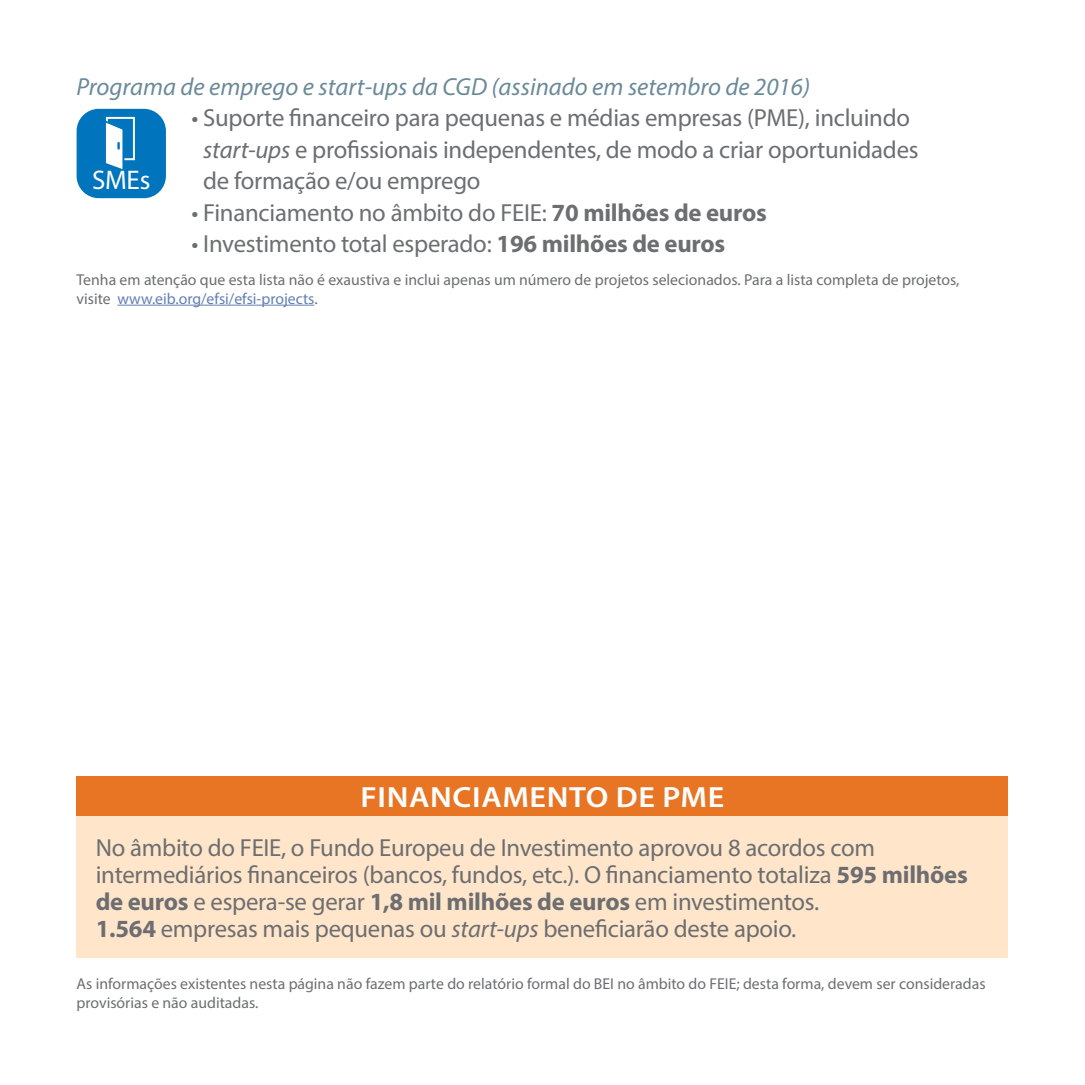
<style>
.page{position:relative;width:1085px;height:1085px;background:#fff}
.page>*{position:absolute;margin:0;border:0;box-sizing:border-box;transform-origin:0 0}
.t1{font:600 29.25px "Myriad Pro";letter-spacing:.02em;color:#fff;scale:1.1 1}
.t2{font:27px "Myriad Pro";color:#fff}
.t3{font:24.75px/27px "Myriad Pro";letter-spacing:-.01em;color:#6d6e71}
.t4{font:italic 24.75px "Myriad Pro";color:#6b8a99}
.t5{font:15.75px/18.9px "Myriad Pro";color:#6d6e71}
.s1{font-style:italic}
.s2{font-weight:700}
.s3{color:#627fb5}
</style>
<div class="page">
<div style="left:77px;top:776px;width:931px;height:40px;background:#e87524"></div>
<div style="left:77px;top:816px;width:931px;height:142px;background:#ffe6ca"></div>
<hr style="left:117px;top:305px;width:197px;height:1px;background:#627fb5">
<div style="left:77px;top:109px;width:89px;height:89px;background:#0074bc;border-radius:22px"></div>
<svg style="left:106px;top:117px;width:29px;height:52px"></svg>
<p class="t4" style="left:77px;top:71px;width:734px">Programa de emprego e start-ups da CGD (assinado em setembro de 2016)</p>
<p class="t3" style="left:203px;top:102px;width:716px;line-height:31.5px;text-indent:-12px">• Suporte financeiro para pequenas e médias empresas (PME), incluindo <span class="s1">start-ups</span> e profissionais independentes, de modo a criar oportunidades de formação e/ou emprego</p>
<p class="t3" style="left:191px;top:199px;width:577px">• Financiamento no âmbito do FEIE: <span class="s2">70 milhões de euros</span></p>
<p class="t3" style="left:191px;top:230px;width:535px">• Investimento total esperado: <span class="s2">196 milhões de euros</span></p>
<p class="t2" style="left:92px;top:163px;width:60px">SMEs</p>
<p class="t5" style="left:77px;top:269px;width:884px">Tenha em atenção que esta lista não é exaustiva e inclui apenas um número de projetos selecionados. Para a lista completa de projetos, visite <span class="s3">www.eib.org/efsi/efsi-projects</span>.</p>
<p class="t1" style="left:360px;top:778px;width:332px">FINANCIAMENTO DE PME</p>
<p class="t3" style="left:96px;top:833px;width:873px">No âmbito do FEIE, o Fundo Europeu de Investimento aprovou 8 acordos com intermediários financeiros (bancos, fundos, etc.). O financiamento totaliza <span class="s2">595 milhões de euros</span> e espera-se gerar <span class="s2">1,8 mil milhões de euros</span> em investimentos.<br><span class="s2">1.564</span> empresas mais pequenas ou <span class="s1">start-ups</span> beneficiarão deste apoio.</p>
<p class="t5" style="left:77px;top:974px;width:910px">As informações existentes nesta página não fazem parte do relatório formal do BEI no âmbito do FEIE; desta forma, devem ser consideradas provisórias e não auditadas.</p>
</div>
